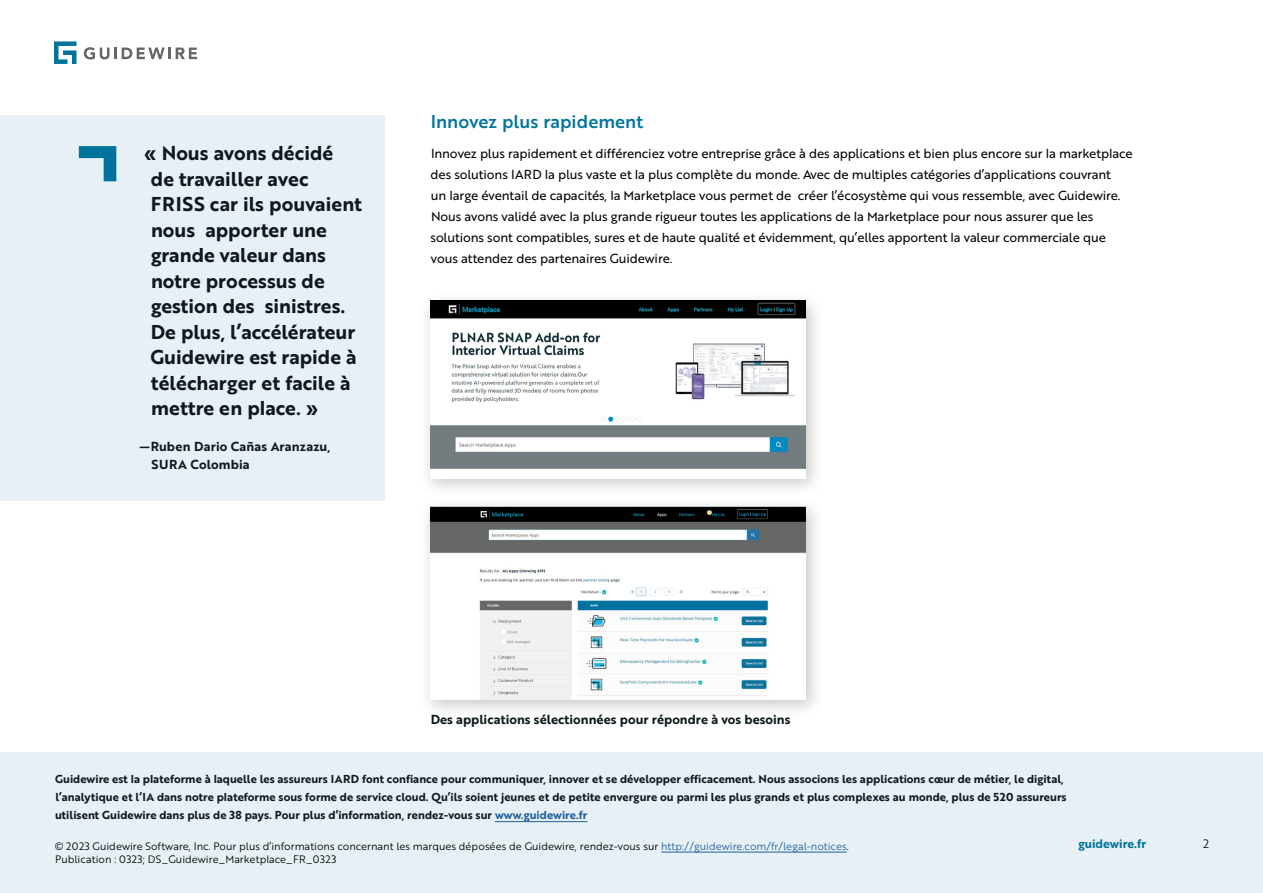
<style>
.page{position:relative;width:1263px;height:893px;background:#fff}
.page>*{position:absolute;margin:0;border:0;box-sizing:border-box;transform-origin:0 0}
.t1{font:19.5px/25.5px "Brother 1816 Bold";color:#0e191e}
.t2{font:18px "Brother 1816 Medium";letter-spacing:.005em;color:#00739d}
.t3{font:12.75px/21px "Brother 1816 Regular";letter-spacing:-.01em;color:#000}
.t4{font:12.75px/18px "Brother 1816 Bold";letter-spacing:.01em;color:#0e191e}
.t5{font:12px "Brother 1816 Bold";color:#00739d}
.t6{font:12px "Brother 1816 Book";color:#0e191e}
.t7{font:11.25px/18px "Brother 1816 Bold";color:#0e191e}
.t8{font:10.5px/12.6px "Brother 1816 Book";color:#000}
.s1{color:#215e9e}
</style>
<div class="page">
<div style="left:0;top:753px;width:1263px;height:140px;background:#e7f1f5"></div>
<hr style="left:495px;top:821px;width:92px;height:1px;background:#215e9e">
<hr style="left:661px;top:852px;width:186px;height:1px;background:#215e9e">
<svg style="left:84px;top:47px;width:113px;height:12px"></svg>
<svg style="left:54px;top:41px;width:22px;height:23px"></svg>
<div style="left:0;top:116px;width:385px;height:385px;background:#e7f1f5"></div>
<svg style="left:79px;top:146px;width:37px;height:35px"></svg>
<div style="left:419px;top:291px;width:406px;height:207px;background:#000;opacity:.22"></div>
<img style="left:430px;top:301px;width:376px;height:177px">
<div style="left:419px;top:496px;width:406px;height:224px;background:#000;opacity:.22"></div>
<img style="left:430px;top:506px;width:376px;height:194px">
<h1 class="t1" style="left:150px;top:140px;width:213px;text-indent:-7px">« Nous avons décidé<br>de travailler avec<br>FRISS car ils pouvaient nous apporter une grande valeur dans notre processus de gestion des sinistres.<br>De plus, l’accélérateur<br>Guidewire est rapide à télécharger et facile à mettre en place. »</h1>
<p class="t4" style="left:151px;top:437px;width:181px;text-indent:-12px">—Ruben Dario Cañas Aranzazu,<br>SURA Colombia</p>
<h2 class="t2" style="left:431px;top:108px;width:214px">Innovez plus rapidement</h2>
<p class="t3" style="left:431px;top:143px;width:704px">Innovez plus rapidement et différenciez votre entreprise grâce à des applications et bien plus encore sur la marketplace des solutions IARD la plus vaste et la plus complète du monde. Avec de multiples catégories d’applications couvrant<br>un large éventail de capacités, la Marketplace vous permet de créer l’écosystème qui vous ressemble, avec Guidewire.<br>Nous avons validé avec la plus grande rigueur toutes les applications de la Marketplace pour nous assurer que les solutions sont compatibles, sures et de haute qualité et évidemment, qu’elles apportent la valeur commerciale que vous attendez des partenaires Guidewire.</p>
<p class="t4" style="left:431px;top:710px;width:361px">Des applications sélectionnées pour répondre à vos besoins</p>
<p class="t7" style="left:55px;top:770px;width:1013px">Guidewire est la plateforme à laquelle les assureurs IARD font confiance pour communiquer, innover et se développer efficacement. Nous associons les applications cœur de métier, le digital, l’analytique et l’IA dans notre plateforme sous forme de service cloud. Qu’ils soient jeunes et de petite envergure ou parmi les plus grands et plus complexes au monde, plus de 520 assureurs utilisent Guidewire dans plus de 38 pays. Pour plus d’information, rendez-vous sur <span class="s1">www.guidewire.fr</span></p>
<p class="t8" style="left:55px;top:839px;width:795px">© 2023 Guidewire Software, Inc. Pour plus d’informations concernant les marques déposées de Guidewire, rendez-vous sur <span class="s1">http://guidewire.com/fr/legal-notices</span>.<br>Publication : 0323; DS_Guidewire_Marketplace_FR_0323</p>
<p class="t5" style="left:1078px;top:834px;width:69px">guidewire.fr</p>
<p class="t6" style="left:1203px;top:834px;width:8px">2</p>
</div>
